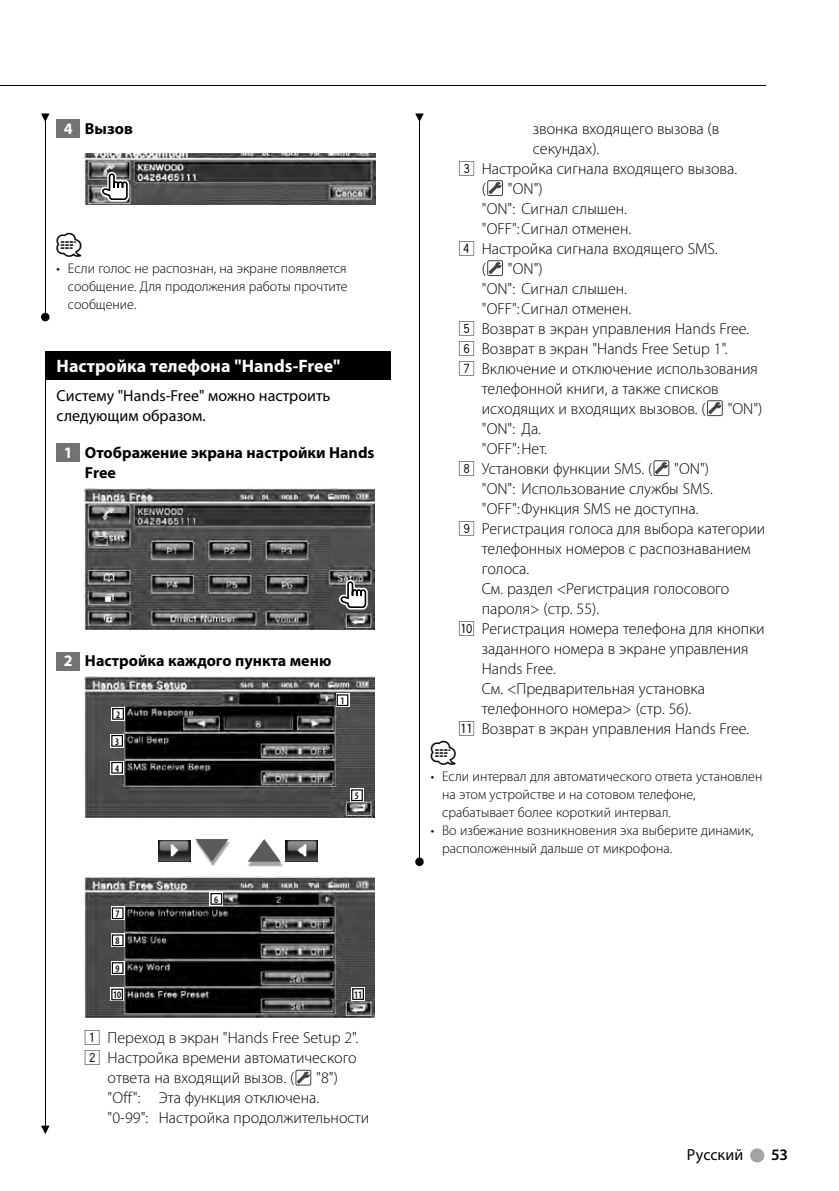
<style>
.page{position:relative;width:839px;height:1191px;background:#fff}
.page>*{position:absolute;margin:0;border:0;box-sizing:border-box;transform-origin:0 0}
.t1{font:24px "Car Symble";color:#000}
.t2{font:700 18px "Myriad Pro";color:#fff}
.t3{font:300 16px/20px "Myriad Pro";color:#000}
.t4{font:700 16px/20px "Myriad Pro";color:#000}
.t5{font:16px/20px "Myriad Pro";color:#000}
.t6{font:600 16px "Myriad Pro";color:#000}
.t7{font:300 14px/18px "Myriad Pro";color:#000}
.t8{font:600 condensed 10px "Myriad Pro";color:#000}
.s1{color:#fff}
.s2{font-family:"Akakusuji";font-weight:400}
</style>
<div class="page">
<div style="left:750px;top:1148px;width:14px;height:14px;background:#a4a4a4;border-radius:50%"></div>
<hr style="left:0;top:85px;width:765px;height:1px;background:#000">
<div style="left:57px;top:119px;width:23px;height:18px;background:#737373"></div>
<div style="left:45px;top:352px;width:346px;height:28px;background:#000"></div>
<div style="left:57px;top:444px;width:23px;height:18px;background:#737373"></div>
<div style="left:57px;top:652px;width:23px;height:18px;background:#737373"></div>
<img style="left:85px;top:154px;width:290px;height:51px">
<svg style="left:100px;top:172px;width:29px;height:30px"></svg>
<img style="left:85px;top:488px;width:290px;height:141px">
<svg style="left:338px;top:580px;width:30px;height:29px"></svg>
<img style="left:85px;top:676px;width:290px;height:142px">
<svg style="left:336px;top:693px;width:13px;height:14px"></svg>
<svg style="left:337px;top:694px;width:11px;height:12px"></svg>
<div style="left:111px;top:707px;width:14px;height:13px;background:#fff"></div>
<svg style="left:112px;top:708px;width:12px;height:12px"></svg>
<svg style="left:110px;top:761px;width:14px;height:13px"></svg>
<svg style="left:111px;top:762px;width:12px;height:11px"></svg>
<div style="left:110px;top:734px;width:14px;height:13px;background:#fff"></div>
<svg style="left:111px;top:735px;width:12px;height:12px"></svg>
<svg style="left:350px;top:788px;width:14px;height:14px"></svg>
<svg style="left:351px;top:789px;width:12px;height:12px"></svg>
<img style="left:158px;top:840px;width:33px;height:22px">
<img style="left:209px;top:841px;width:21px;height:25px">
<svg style="left:195px;top:839px;width:33px;height:23px"></svg>
<img style="left:248px;top:862px;width:35px;height:4px">
<svg style="left:248px;top:839px;width:33px;height:23px"></svg>
<img style="left:286px;top:840px;width:32px;height:22px">
<img style="left:85px;top:876px;width:290px;height:141px">
<svg style="left:210px;top:892px;width:13px;height:13px"></svg>
<svg style="left:210px;top:893px;width:12px;height:12px"></svg>
<svg style="left:111px;top:906px;width:13px;height:14px"></svg>
<svg style="left:112px;top:907px;width:12px;height:12px"></svg>
<svg style="left:111px;top:933px;width:13px;height:14px"></svg>
<svg style="left:112px;top:934px;width:12px;height:12px"></svg>
<svg style="left:111px;top:961px;width:13px;height:14px"></svg>
<svg style="left:112px;top:962px;width:12px;height:12px"></svg>
<svg style="left:110px;top:988px;width:14px;height:13px"></svg>
<svg style="left:111px;top:988px;width:12px;height:12px"></svg>
<div style="left:351px;top:987px;width:14px;height:13px;background:#fff"></div>
<svg style="left:352px;top:988px;width:12px;height:12px"></svg>
<div style="left:296px;top:1070px;width:15px;height:15px;border:1px solid #434343"></div>
<svg style="left:297px;top:1072px;width:13px;height:12px"></svg>
<div style="left:487px;top:180px;width:16px;height:16px;border:1px solid #434343"></div>
<svg style="left:488px;top:182px;width:14px;height:13px"></svg>
<div style="left:487px;top:260px;width:16px;height:16px;border:1px solid #434343"></div>
<svg style="left:488px;top:262px;width:14px;height:13px"></svg>
<div style="left:707px;top:400px;width:16px;height:16px;border:1px solid #434343"></div>
<svg style="left:708px;top:402px;width:13px;height:13px"></svg>
<div style="left:654px;top:460px;width:15px;height:16px;border:1px solid #434343"></div>
<svg style="left:655px;top:462px;width:13px;height:13px"></svg>
<hr style="left:419px;top:116px;width:1px;height:746px;background:#000">
<svg style="left:415px;top:113px;width:9px;height:8px"></svg>
<svg style="left:415px;top:857px;width:9px;height:9px"></svg>
<hr style="left:45px;top:116px;width:1px;height:201px;background:#000">
<svg style="left:41px;top:113px;width:9px;height:9px"></svg>
<div style="left:41px;top:313px;width:9px;height:8px;background:#000;border-radius:50%"></div>
<hr style="left:45px;top:352px;width:1px;height:779px;background:#000">
<svg style="left:41px;top:1125px;width:9px;height:9px"></svg>
<p class="t4" style="left:64px;top:119px;width:71px"><span class="s1">4</span> Вызов</p>
<h1 class="t1" style="left:57px;top:232px;width:27px">⁄</h1>
<p class="t7" style="left:68px;top:260px;width:281px;text-align:justify;text-indent:-11px">• Если голос не распознан, на экране появляется сообщение. Для продолжения работы прочтите сообщение.</p>
<p class="t2" style="left:57px;top:359px;width:285px">Настройка телефона "Hands-Free"</p>
<p class="t5" style="left:57px;top:386px;width:275px">Систему "Hands-Free" можно настроить следующим образом.</p>
<p class="t4" style="left:85px;top:444px;width:291px;text-indent:-21px"><span class="s1">1</span> Отображение экрана настройки Hands<br>Free</p>
<p class="t4" style="left:64px;top:652px;width:269px"><span class="s1">2</span> Настройка каждого пункта меню</p>
<p class="t8" style="left:116px;top:710px;width:6px">2</p>
<p class="t8" style="left:115px;top:737px;width:6px">3</p>
<p class="t8" style="left:115px;top:764px;width:6px">4</p>
<p class="t8" style="left:340px;top:697px;width:6px">1</p>
<p class="t8" style="left:355px;top:792px;width:6px">5</p>
<p class="t8" style="left:214px;top:895px;width:6px">6</p>
<p class="t8" style="left:116px;top:910px;width:6px">7</p>
<p class="t8" style="left:116px;top:937px;width:6px">8</p>
<p class="t8" style="left:116px;top:964px;width:6px">9</p>
<p class="t8" style="left:113px;top:991px;width:10px">10</p>
<p class="t8" style="left:354px;top:990px;width:10px">11</p>
<p class="t3" style="left:85px;top:1029px;width:275px"><span class="s2">1</span> Переход в экран "Hands Free Setup 2".</p>
<p class="t3" style="left:85px;top:1049px;width:273px"><span class="s2">2</span> Настройка времени автоматического</p>
<p class="t3" style="left:108px;top:1069px;width:188px">ответа на входящий вызов. (</p>
<p class="t3" style="left:108px;top:1069px;width:263px;text-indent:209px">"8") "Off": Эта функция отключена.<br>"0-99": Настройка продолжительности</p>
<p class="t3" style="left:533px;top:119px;width:188px">звонка входящего вызова (в</p>
<p class="t3" style="left:533px;top:139px;width:68px">секундах).</p>
<p class="t3" style="left:459px;top:159px;width:279px"><span class="s2">3</span> Настройка сигнала входящего вызова.</p>
<p class="t3" style="left:482px;top:179px;width:6px">(</p>
<p class="t3" style="left:508px;top:179px;width:36px">"ON")</p>
<p class="t3" style="left:482px;top:199px;width:147px">"ON": Сигнал слышен.</p>
<p class="t3" style="left:482px;top:219px;width:151px">"OFF": Сигнал отменен.</p>
<p class="t3" style="left:459px;top:239px;width:260px"><span class="s2">4</span> Настройка сигнала входящего SMS.</p>
<p class="t3" style="left:482px;top:259px;width:6px">(</p>
<p class="t3" style="left:508px;top:259px;width:36px">"ON")</p>
<p class="t3" style="left:482px;top:279px;width:147px">"ON": Сигнал слышен.</p>
<p class="t3" style="left:482px;top:299px;width:151px">"OFF": Сигнал отменен.</p>
<p class="t3" style="left:459px;top:319px;width:292px"><span class="s2">5</span> Возврат в экран управления Hands Free.</p>
<p class="t3" style="left:459px;top:339px;width:270px"><span class="s2">6</span> Возврат в экран "Hands Free Setup 1".</p>
<p class="t3" style="left:459px;top:359px;width:300px"><span class="s2">7</span> Включение и отключение использования</p>
<p class="t3" style="left:482px;top:379px;width:238px">телефонной книги, а также списков</p>
<p class="t3" style="left:482px;top:399px;width:225px">исходящих и входящих вызовов. (</p>
<p class="t3" style="left:728px;top:399px;width:36px">"ON")</p>
<p class="t3" style="left:482px;top:419px;width:61px">"ON": Да.</p>
<p class="t3" style="left:482px;top:439px;width:67px">"OFF": Нет.</p>
<p class="t3" style="left:459px;top:459px;width:195px"><span class="s2">8</span> Установки функции SMS. (</p>
<p class="t3" style="left:674px;top:459px;width:36px">"ON")</p>
<p class="t3" style="left:482px;top:479px;width:232px">"ON": Использование службы SMS.</p>
<p class="t3" style="left:482px;top:499px;width:218px">"OFF": Функция SMS не доступна.</p>
<p class="t3" style="left:459px;top:519px;width:308px"><span class="s2">9</span> Регистрация голоса для выбора категории</p>
<p class="t3" style="left:482px;top:539px;width:270px">телефонных номеров с распознаванием</p>
<p class="t3" style="left:482px;top:559px;width:49px">голоса.</p>
<p class="t3" style="left:482px;top:579px;width:249px">См. раздел &lt;Регистрация голосового</p>
<p class="t3" style="left:482px;top:599px;width:119px">пароля&gt; (стр. 55).</p>
<p class="t3" style="left:459px;top:619px;width:307px"><span class="s2">p</span> Регистрация номера телефона для кнопки</p>
<p class="t3" style="left:482px;top:639px;width:268px">заданного номера в экране управления</p>
<p class="t3" style="left:482px;top:659px;width:76px">Hands Free.</p>
<p class="t3" style="left:482px;top:679px;width:225px">См. &lt;Предварительная установка</p>
<p class="t3" style="left:482px;top:699px;width:211px">телефонного номера&gt; (стр. 56).</p>
<p class="t3" style="left:459px;top:719px;width:292px"><span class="s2">q</span> Возврат в экран управления Hands Free.</p>
<h1 class="t1" style="left:431px;top:740px;width:27px">⁄</h1>
<p class="t7" style="left:442px;top:768px;width:322px;text-indent:-11px">• Если интервал для автоматического ответа установлен на этом устройстве и на сотовом телефоне, срабатывает более короткий интервал.</p>
<p class="t7" style="left:442px;top:822px;width:313px;text-indent:-11px">• Во избежание возникновения эха выберите динамик, расположенный дальше от микрофона.</p>
<p class="t5" style="left:687px;top:1145px;width:58px">Русский</p>
<p class="t6" style="left:771px;top:1148px;width:18px">53</p>
</div>
